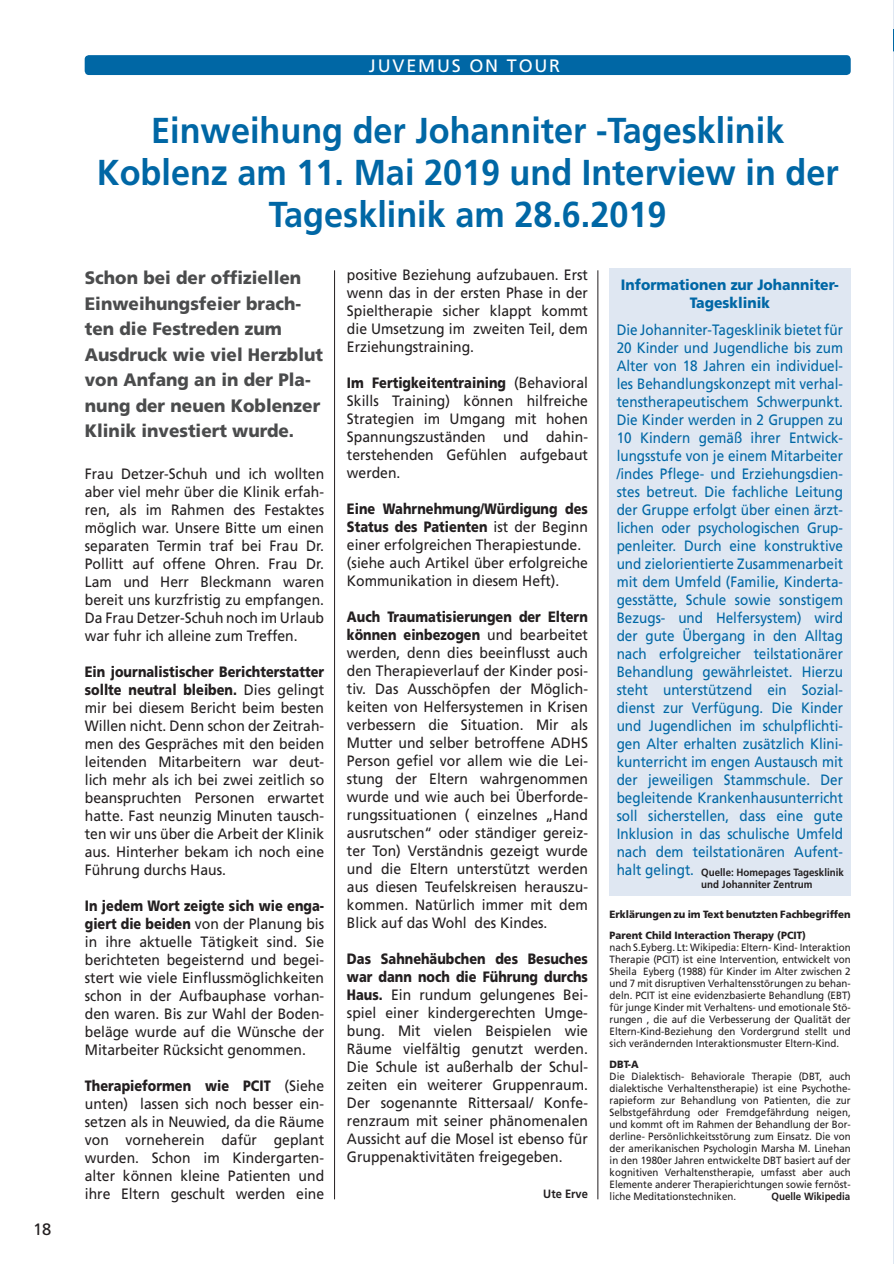
<style>
.page{position:relative;width:894px;height:1264px;background:#fff}
.page>*{position:absolute;margin:0;border:0;box-sizing:border-box;transform-origin:0 0}
.t1{font:700 36px/42px "Frutiger";color:#0067a5;text-align:center;scale:.95 1}
.t2{font:900 18px/25.5px "Frutiger";color:#4b4c4d;scale:.95 1}
.t3{font:18px "Frutiger";letter-spacing:.1em;color:#fff}
.t4{font:16.5px "Frutiger";color:#231f20}
.t5{font:15px/18px "Frutiger";color:#231f20;text-align:justify;scale:.93 1}
.t6{font:15px/18px "Frutiger";color:#0067a5;text-align:justify;scale:.9 1}
.t7{font:900 15px/18px "Frutiger";color:#0067a5;text-align:center;scale:.93 1}
.t8{font:700 12px "Frutiger";color:#231f20;scale:.93 1}
.t9{font:10.5px/12px "Frutiger";color:#231f20;text-align:justify;scale:.93 1}
.t10{font:900 10.5px/21px "Frutiger";color:#231f20;scale:.93 1}
.t11{font:700 10.5px/12px "Frutiger";color:#231f20;scale:.93 1}
.s1{font-weight:900}
</style>
<div class="page">
<div style="left:85px;top:55px;width:765px;height:20px;background:#0067a5;border-radius:4px"></div>
<div style="left:609px;top:269px;width:241px;height:626px;background:#dfe7f2"></div>
<hr style="left:893px;top:0;width:1px;height:1263px;background:#dfe7f2">
<svg style="left:893px;top:30px;width:1px;height:21px"></svg>
<hr style="left:597px;top:270px;width:1px;height:929px;background:#231f20">
<hr style="left:334px;top:270px;width:1px;height:929px;background:#231f20">
<p class="t4" style="left:33px;top:1219px;width:20px">18</p>
<p class="t3" style="left:369px;top:55px;width:193px">JUVEMUS ON TOUR</p>
<h1 class="t1" style="left:97px;top:109px;width:782px">Einweihung der Johanniter -Tagesklinik<br>Koblenz am 11. Mai 2019 und Interview in der<br>Tagesklinik am 28.6.2019</h1>
<p class="t2" style="left:85px;top:265px;width:252px">Schon bei der offiziellen<br>Einweihungsfeier brach&shy;ten die Festreden zum<br>Ausdruck wie viel Herzblut von Anfang an in der Pla&shy;nung der neuen Koblenzer<br>Klinik investiert wurde.</p>
<p class="t5" style="left:85px;top:464px;width:259px">Frau Detzer-Schuh und ich wollten aber viel mehr über die Klinik erfah&shy;ren, als im Rahmen des Festaktes möglich war. Unsere Bitte um einen separaten Termin traf bei Frau Dr.<br>Pollitt auf offene Ohren. Frau Dr.<br>Lam und Herr Bleckmann waren bereit uns kurzfristig zu empfangen.<br>Da Frau Detzer-Schuh noch im Urlaub war fuhr ich alleine zum Treffen.</p>
<p class="t5" style="left:85px;top:662px;width:259px"><span class="s1">Ein journalistischer Berichterstatter sollte neutral bleiben.</span> Dies gelingt mir bei diesem Bericht beim besten Willen nicht. Denn schon der Zeitrah&shy;men des Gespräches mit den beiden leitenden Mitarbeitern war deut&shy;lich mehr als ich bei zwei zeitlich so beanspruchten Personen erwartet hatte. Fast neunzig Minuten tausch&shy;ten wir uns über die Arbeit der Klinik aus. Hinterher bekam ich noch eine Führung durchs Haus.</p>
<p class="t5" style="left:85px;top:896px;width:259px"><span class="s1">In jedem Wort zeigte sich wie enga&shy;giert die beiden</span> von der Planung bis in ihre aktuelle Tätigkeit sind. Sie berichteten begeisternd und begei&shy;stert wie viele Einflussmöglichkeiten schon in der Aufbauphase vorhan&shy;den waren. Bis zur Wahl der Boden&shy;beläge wurde auf die Wünsche der Mitarbeiter Rücksicht genommen.</p>
<p class="t5" style="left:85px;top:1076px;width:259px"><span class="s1">Therapieformen wie PCIT</span> (Siehe unten) lassen sich noch besser ein&shy;setzen als in Neuwied, da die Räume von vorneherein dafür geplant wurden. Schon im Kindergarten&shy;alter können kleine Patienten und ihre Eltern geschult werden eine</p>
<p class="t5" style="left:347px;top:265px;width:261px">positive Beziehung aufzubauen. Erst wenn das in der ersten Phase in der Spieltherapie sicher klappt kommt die Umsetzung im zweiten Teil, dem Erziehungstraining.</p>
<p class="t5" style="left:347px;top:373px;width:260px"><span class="s1">Im Fertigkeitentraining</span> (Behavioral Skills Training) können hilfreiche Strategien im Umgang mit hohen Spannungszuständen und dahin&shy;terstehenden Gefühlen aufgebaut werden.</p>
<p class="t5" style="left:347px;top:499px;width:260px;text-align:left"><span class="s1">Eine Wahrnehmung/Würdigung des Status des Patienten</span> ist der Beginn einer erfolgreichen Therapiestunde. (siehe auch Artikel über erfolgreiche Kommunikation in diesem Heft).</p>
<p class="t5" style="left:347px;top:607px;width:261px"><span class="s1">Auch Traumatisierungen der Eltern können einbezogen</span> und bearbeitet werden, denn dies beeinflusst auch den Therapieverlauf der Kinder posi&shy;tiv. Das Ausschöpfen der Möglich&shy;keiten von Helfersystemen in Krisen verbessern die Situation. Mir als Mutter und selber betroffene ADHS Person gefiel vor allem wie die Lei&shy;stung der Eltern wahrgenommen wurde und wie auch bei Überforde&shy;rungssituationen ( einzelnes „Hand ausrutschen“ oder ständiger gereiz&shy;ter Ton) Verständnis gezeigt wurde und die Eltern unterstützt werden aus diesen Teufelskreisen herauszu&shy;kommen. Natürlich immer mit dem Blick auf das Wohl des Kindes.</p>
<p class="t5" style="left:347px;top:949px;width:261px"><span class="s1">Das Sahnehäubchen des Besuches war dann noch die Führung durchs Haus.</span> Ein rundum gelungenes Bei&shy;spiel einer kindergerechten Umge&shy;bung. Mit vielen Beispielen wie Räume vielfältig genutzt werden.<br>Die Schule ist außerhalb der Schul&shy;zeiten ein weiterer Gruppenraum.<br>Der sogenannte Rittersaal/ Konfe&shy;renzraum mit seiner phänomenalen Aussicht auf die Mosel ist ebenso für Gruppenaktivitäten freigegeben.</p>
<p class="t8" style="left:543px;top:1187px;width:50px">Ute Erve</p>
<p class="t7" style="left:620px;top:275px;width:236px">Informationen zur Johanniter-<br>Tagesklinik</p>
<p class="t6" style="left:616px;top:320px;width:253px">Die Johanniter-Tagesklinik bietet für 20 Kinder und Jugendliche bis zum Alter von 18 Jahren ein individuel&shy;les Behandlungskonzept mit verhal&shy;tenstherapeutischem Schwerpunkt.<br>Die Kinder werden in 2 Gruppen zu 10 Kindern gemäß ihrer Entwick&shy;lungsstufe von je einem Mitarbeiter /indes Pflege- und Erziehungsdien&shy;stes betreut. Die fachliche Leitung der Gruppe erfolgt über einen ärzt&shy;lichen oder psychologischen Grup&shy;penleiter. Durch eine konstruktive und zielorientierte Zusammenarbeit mit dem Umfeld (Familie, Kinderta&shy;gesstätte, Schule sowie sonstigem Bezugs- und Helfersystem) wird der gute Übergang in den Alltag nach erfolgreicher teilstationärer Behandlung gewährleistet. Hierzu steht unterstützend ein Sozial&shy;dienst zur Verfügung. Die Kinder und Jugendlichen im schulpflichti&shy;gen Alter erhalten zusätzlich Klini&shy;kunterricht im engen Austausch mit der jeweiligen Stammschule. Der begleitende Krankenhausunterricht soll sicherstellen, dass eine gute Inklusion in das schulische Umfeld nach dem teilstationären Aufent&shy;halt gelingt.</p>
<p class="t10" style="left:609px;top:903px;width:261px">Erklärungen zu im Text benutzten Fachbegriffen<br>Parent Child Interaction Therapy (PCIT)</p>
<p class="t9" style="left:609px;top:940px;width:261px">nach S.Eyberg. Lt: Wikipedia: Eltern- Kind- Interaktion Therapie (PCIT) ist eine Intervention, entwickelt von Sheila Eyberg (1988) für Kinder im Alter zwischen 2 und 7 mit disruptiven Verhaltensstörungen zu behan&shy;deln. PCIT ist eine evidenzbasierte Behandlung (EBT) für junge Kinder mit Verhaltens- und emotionale Stö&shy;rungen , die auf die Verbesserung der Qualität der Eltern-Kind-Beziehung den Vordergrund stellt und sich verändernden Interaktionsmuster Eltern-Kind.</p>
<p class="t10" style="left:609px;top:1053px;width:33px">DBT-A</p>
<p class="t9" style="left:609px;top:1069px;width:261px">Die Dialektisch- Behaviorale Therapie (DBT, auch dialektische Verhaltenstherapie) ist eine Psychothe&shy;rapieform zur Behandlung von Patienten, die zur Selbstgefährdung oder Fremdgefährdung neigen, und kommt oft im Rahmen der Behandlung der Bor&shy;derline- Persönlichkeitsstörung zum Einsatz. Die von der amerikanischen Psychologin Marsha M. Linehan in den 1980er Jahren entwickelte DBT basiert auf der kognitiven Verhaltenstherapie, umfasst aber auch Elemente anderer Therapierichtungen sowie fernöst&shy;liche Meditationstechniken.</p>
<p class="t11" style="left:701px;top:866px;width:155px">Quelle: Homepages Tagesklinik und Johanniter Zentrum</p>
<p class="t11" style="left:771px;top:1189px;width:86px">Quelle Wikipedia</p>
</div>
